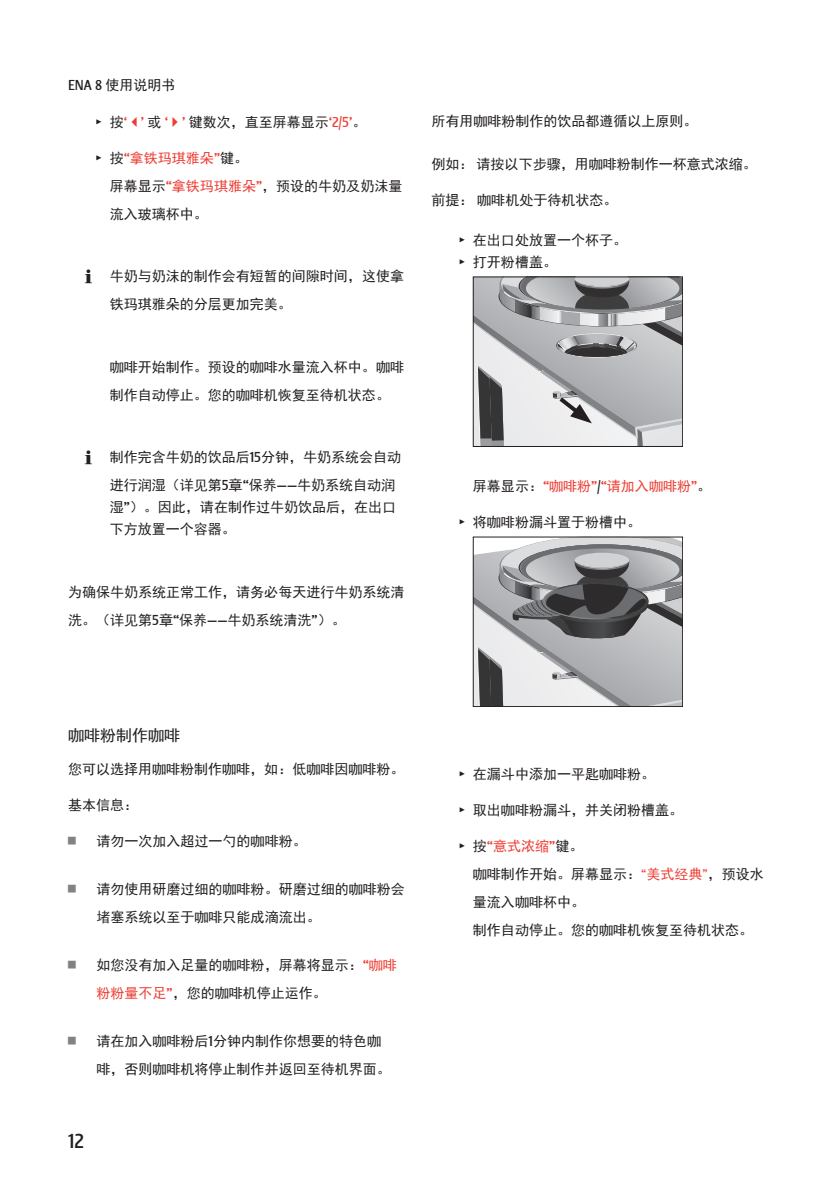
<style>
.page{position:relative;width:840px;height:1191px;background:#fff}
.page>*{position:absolute;margin:0;border:0;box-sizing:border-box;transform-origin:0 0}
.t1{font:20px "Stalemate Pro 2 J Medium";color:#231f20}
.Unterkapitel_Uebersc{font:16px "Sim Hei";color:#231f20}
.Para{font:14px/28px "Sim Hei";color:#231f20}
.Resultat{font:14px/28px "Sim Hei";color:#231f20}
.Aufforderung{font:14px "Sim Hei";color:#231f20}
.Beispiel{font:14px "Sim Hei";color:#231f20}
.Aufforderung-2{font:14px "Sim Hei";color:#ee3e34}
.Resultat-2{font:14px "Sim Hei";color:#ee3e34}
.Voraussetzung_Beispi{font:14px "Sim Hei";color:#231f20}
.Para_Abstand{font:14px "Sim Hei";color:#231f20}
.t2{font:14px "Jura Pict 2006";color:#231f20}
.s1{font-family:"Stalemate LF"}
.s2{font-family:"Jura Pict 2006"}
.s3{font-family:"Stalemate LF";color:#ee3e34}
.s4{font-family:"Jura Pict 2006";color:#231f20}
.s5{color:#231f20}
.s6{color:#ee3e34}
.s7{font-family:"Stalemate LF";color:#231f20}
.s8{font-family:"Jura Pict 2006";font-size:28px;color:#808285}
.s9{font-family:"Stalemate LF Light";color:#ee3e34}
</style>
<div class="page">
<svg style="left:472px;top:277px;width:210px;height:170px;background:#b2b3b5"></svg>
<svg style="left:474px;top:539px;width:206px;height:166px;background:#a5a6a8"></svg>
<div style="left:472px;top:537px;width:210px;height:170px;border:1px solid #231f20"></div>
<p class="Para" style="left:68px;top:71px;width:109px"><span class="s1">ENA 8</span> 使用说明书</p>
<p class="Aufforderung" style="left:96px;top:115px;width:271px"><span class="s2">T</span> 按<span class="s3">‘ ’</span> 或 <span class="s3">‘ ’</span> 键数次，直至屏幕显示<span class="s3">‘2/5’</span>。</p>
<p class="Aufforderung-2" style="left:96px;top:151px;width:153px"><span class="s4">T</span> <span class="s5">按</span><span class="s1">“</span>拿铁玛琪雅朵<span class="s1">”</span><span class="s5">键。</span></p>
<p class="Resultat" style="left:110px;top:172px;width:294px">屏幕显示<span class="s3">“</span><span class="s6">拿铁玛琪雅朵</span><span class="s3">”</span>，预设的牛奶及奶沫量流入玻璃杯中。</p>
<p class="t2" style="left:85px;top:268px;width:8px">E</p>
<p class="Para" style="left:110px;top:262px;width:295px">牛奶与奶沫的制作会有短暂的间隙时间，这使拿铁玛琪雅朵的分层更加完美。</p>
<p class="Resultat" style="left:110px;top:353px;width:296px">咖啡开始制作。预设的咖啡水量流入杯中。咖啡制作自动停止。您的咖啡机恢复至待机状态。</p>
<p class="t2" style="left:85px;top:449px;width:8px">E</p>
<p class="Para" style="left:110px;top:443px;width:293px">制作完含牛奶的饮品后<span class="s1">15</span>分钟，牛奶系统会自动进行润湿（详见第<span class="s1">5</span>章<span class="s1">“</span>保养<span class="s1">——</span>牛奶系统自动润</p>
<p class="Para" style="left:110px;top:496px;width:288px;line-height:22px">湿<span class="s1">”</span>）。因此，请在制作过牛奶饮品后，在出口下方放置一个容器。</p>
<p class="Para" style="left:68px;top:577px;width:337px">为确保牛奶系统正常工作，请务必每天进行牛奶系统清洗。（详见第<span class="s1">5</span>章<span class="s1">“</span>保养<span class="s1">——</span>牛奶系统清洗<span class="s1">”</span>）。</p>
<p class="Para" style="left:431px;top:107px;width:267px">所有用咖啡粉制作的饮品都遵循以上原则。</p>
<p class="Beispiel" style="left:431px;top:157px;width:327px">例如：请按以下步骤，用咖啡粉制作一杯意式浓缩。</p>
<p class="Voraussetzung_Beispi" style="left:431px;top:193px;width:187px">前提：咖啡机处于待机状态。</p>
<p class="Aufforderung" style="left:459px;top:233px;width:169px"><span class="s2">T</span> 在出口处放置一个杯子。</p>
<p class="Aufforderung" style="left:459px;top:255px;width:99px"><span class="s2">T</span> 打开粉槽盖。</p>
<p class="Resultat-2" style="left:472px;top:479px;width:240px"><span class="s5">屏幕显示：</span><span class="s1">“</span>咖啡粉<span class="s1">”</span><span class="s7">/</span><span class="s1">“</span>请加入咖啡粉<span class="s1">”</span><span class="s5">。</span></p>
<p class="Aufforderung" style="left:459px;top:515px;width:183px"><span class="s2">T</span> 将咖啡粉漏斗置于粉槽中。</p>
<p class="Unterkapitel_Uebersc" style="left:68px;top:727px;width:113px">咖啡粉制作咖啡</p>
<p class="Para" style="left:68px;top:755px;width:337px">您可以选择用咖啡粉制作咖啡，如：低咖啡因咖啡粉。</p>
<p class="Para_Abstand" style="left:68px;top:798px;width:71px">基本信息：</p>
<p class="Para" style="left:68px;top:827px;width:240px"><span class="s8">U</span> 请勿一次加入超过一勺的咖啡粉。</p>
<p class="Para" style="left:96px;top:875px;width:309px;text-indent:-28px"><span class="s8">U</span> 请勿使用研磨过细的咖啡粉。研磨过细的咖啡粉会堵塞系统以至于咖啡只能成滴流出。</p>
<p class="Para" style="left:96px;top:951px;width:302px;text-indent:-28px"><span class="s8">U</span> 如您没有加入足量的咖啡粉，屏幕将显示：<span class="s3">“</span><span class="s6">咖啡粉粉量不足</span><span class="s3">”</span>，您的咖啡机停止运作。</p>
<p class="Para" style="left:96px;top:1027px;width:295px;text-indent:-28px"><span class="s8">U</span> 请在加入咖啡粉后<span class="s1">1</span>分钟内制作你想要的特色咖啡，否则咖啡机将停止制作并返回至待机界面。</p>
<h1 class="t1" style="left:68px;top:1129px;width:18px">12</h1>
<p class="Aufforderung" style="left:459px;top:767px;width:197px"><span class="s2">T</span> 在漏斗中添加一平匙咖啡粉。</p>
<p class="Aufforderung" style="left:459px;top:803px;width:225px"><span class="s2">T</span> 取出咖啡粉漏斗，并关闭粉槽盖。</p>
<p class="Aufforderung-2" style="left:459px;top:839px;width:125px"><span class="s4">T</span> <span class="s5">按</span><span class="s1">“</span>意式浓缩<span class="s1">”</span><span class="s5">键。</span></p>
<p class="Resultat" style="left:472px;top:860px;width:292px">咖啡制作开始。屏幕显示：<span class="s9">“</span><span class="s6">美式经典</span><span class="s9">”</span>，预设水量流入咖啡杯中。</p>
<p class="Resultat" style="left:472px;top:916px;width:281px">制作自动停止。您的咖啡机恢复至待机状态。</p>
</div>
